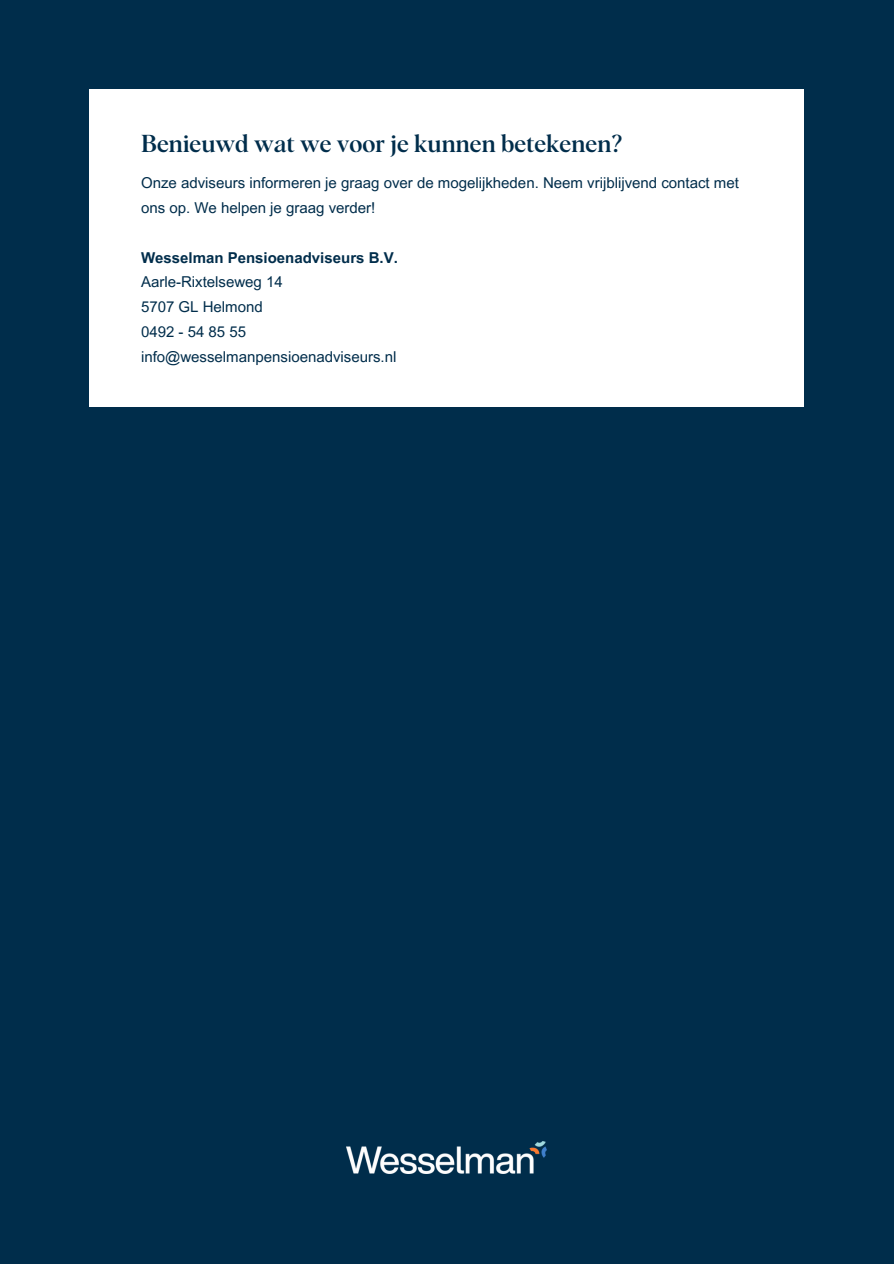
<style>
.page{position:relative;width:894px;height:1264px;background:#fff}
.page>*{position:absolute;margin:0;border:0;box-sizing:border-box;transform-origin:0 0}
.t1{font:500 24px "Albra";color:#002d4b}
.t2{font:15px/24.8px "Arial MT Pro";color:#002d4b}
.t3{font:700 15px "Arial MT Pro";color:#002d4b}
</style>
<div class="page">
<div style="left:0;top:0;width:893px;height:1263px;background:#002d4b"></div>
<div style="left:89px;top:89px;width:714px;height:318px;background:#fff"></div>
<img style="left:346px;top:1141px;width:200px;height:32px">
<p class="t1" style="left:141px;top:133px;width:482px">Benieuwd wat we voor je kunnen betekenen?</p>
<h1 class="t2" style="left:141px;top:173px;width:599px">Onze adviseurs informeren je graag over de mogelijkheden. Neem vrijblijvend contact met ons op. We helpen je graag verder!</h1>
<p class="t3" style="left:141px;top:252px;width:258px">Wesselman Pensioenadviseurs B.V.</p>
<p class="t2" style="left:141px;top:272px;width:143px">Aarle-Rixtelseweg 14</p>
<p class="t2" style="left:141px;top:296px;width:123px">5707 GL Helmond</p>
<p class="t2" style="left:141px;top:321px;width:107px">0492 - 54 85 55</p>
<p class="t2" style="left:141px;top:346px;width:257px">info@wesselmanpensioenadviseurs.nl</p>
</div>
